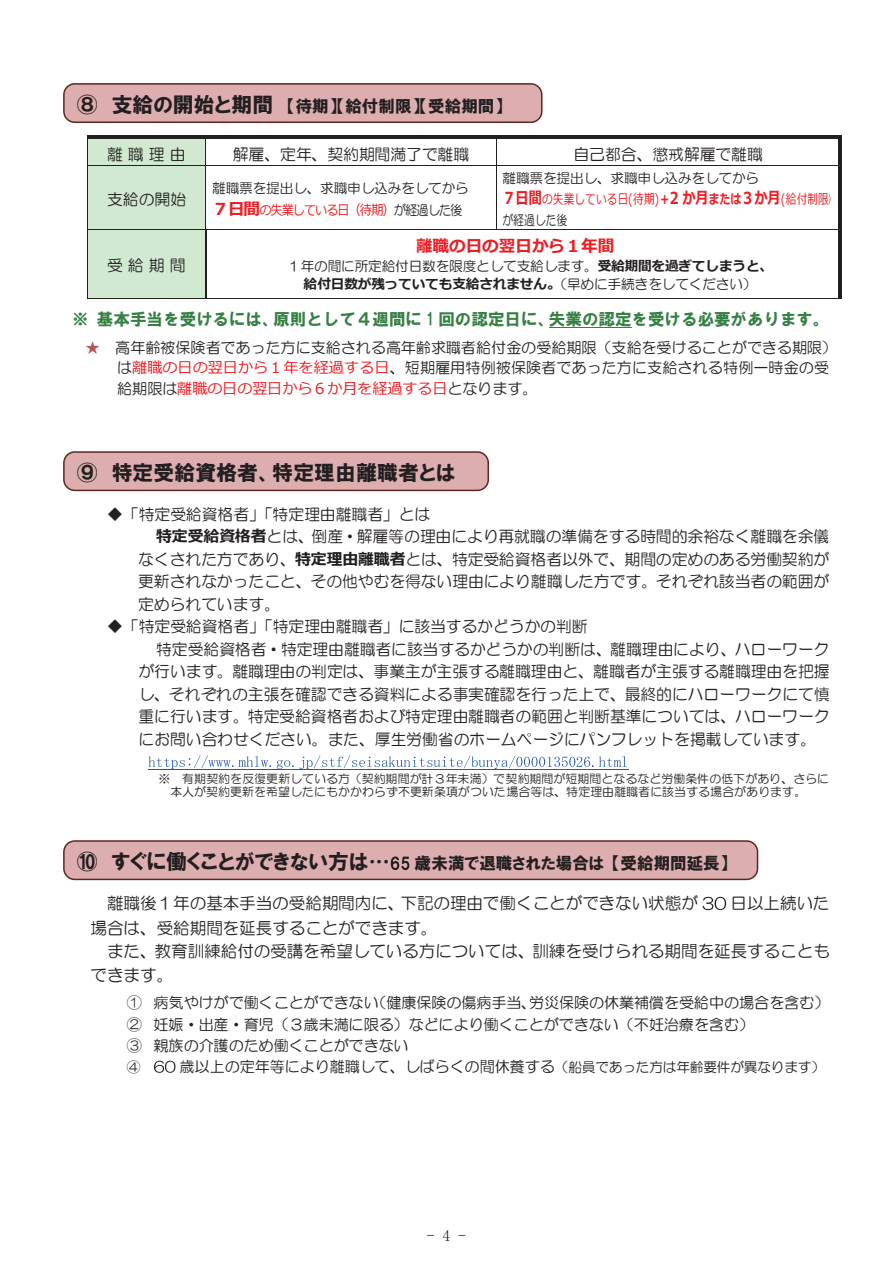
<style>
.page{position:relative;width:893px;height:1263px;background:#fff}
.page>*{position:absolute;margin:0;border:0;box-sizing:border-box;transform-origin:0 0}
.t1{font:20.85px "HGP Soei Kakugothic UB";color:#231f20}
.t2{font:16.5px "HG Maru Gothic MPRO";color:#231f20}
.t3{font:16.5px "HGP Soei Kakugothic UB";color:#231f20}
.t4{font:16.5px "HG Soei Kakugothic UB";color:#358043}
.t5{font:700 16.5px "Meiryo";color:#ee1d23}
.t6{font:15.9px "HG Maru Gothic MPRO";color:#231f20}
.t7{font:15.75px "MS Mincho";color:#231f20}
.t8{font:15.15px/20.9px "HG Maru Gothic MPRO";color:#231f20}
.t9{font:15.15px "Meiryo";color:#ee1d23}
.t10{font:13.65px "HG Maru Gothic MPRO";color:#231f20}
.t11{font:700 13.65px "Meiryo";color:#231f20}
.t12{font:13.65px "Meiryo";letter-spacing:.015em;color:#ee1d23;scale:.78 1}
.t13{font:13.65px "Meiryo";letter-spacing:-.08em;color:#ee1d23;scale:.89 1}
.t14{font:13.65px "HG Maru Gothic MPRO";color:#231f20;scale:.79 1}
.t15{font:11.85px/13.4px "HG Maru Gothic MPRO";color:#231f20}
.s1{font-size:20.85px}
.s2{font-weight:700;font-size:16.5px}
.s3{font-weight:700}
.s4{font-family:"HG Maru Gothic MPRO";color:#231f20}
.s5{font-family:"Meiryo";font-weight:700}
.s6{font-family:"HG Maru Gothic MPRO";font-weight:400}
.s7{color:#b65356}
.s8{font-family:"Meiryo";color:#ee1d23}
.s9{font-size:13.65px}
</style>
<div class="page">
<div style="left:88px;top:139px;width:117px;height:26px;background:#d1e8d1"></div>
<hr style="left:87px;top:136px;width:118px;height:3px;background:#231f20">
<hr style="left:209px;top:136px;width:287px;height:3px;background:#231f20">
<hr style="left:499px;top:136px;width:339px;height:3px;background:#231f20">
<svg style="left:838px;top:136px;width:4px;height:3px"></svg>
<hr style="left:838px;top:139px;width:4px;height:26px;background:#231f20">
<div style="left:88px;top:166px;width:117px;height:63px;background:#d1e8d1"></div>
<svg style="left:829px;top:193px;width:1px;height:12px"></svg>
<svg style="left:87px;top:139px;width:1px;height:27px"></svg>
<hr style="left:88px;top:165px;width:117px;height:1px;background:#231f20">
<svg style="left:205px;top:136px;width:4px;height:30px"></svg>
<hr style="left:206px;top:165px;width:290px;height:1px;background:#231f20">
<svg style="left:496px;top:136px;width:3px;height:29px"></svg>
<hr style="left:496px;top:165px;width:342px;height:1px;background:#231f20">
<hr style="left:87px;top:166px;width:1px;height:63px;background:#231f20">
<hr style="left:205px;top:166px;width:1px;height:63px;background:#231f20">
<hr style="left:496px;top:166px;width:1px;height:63px;background:#231f20">
<hr style="left:838px;top:166px;width:4px;height:63px;background:#231f20">
<div style="left:88px;top:230px;width:117px;height:68px;background:#d1e8d1"></div>
<hr style="left:88px;top:229px;width:117px;height:1px;background:#231f20">
<hr style="left:207px;top:229px;width:289px;height:1px;background:#231f20">
<hr style="left:496px;top:229px;width:342px;height:1px;background:#231f20">
<hr style="left:87px;top:230px;width:1px;height:68px;background:#231f20">
<hr style="left:88px;top:298px;width:117px;height:1px;background:#231f20">
<hr style="left:205px;top:230px;width:1px;height:68px;background:#231f20">
<hr style="left:206px;top:298px;width:632px;height:1px;background:#231f20">
<hr style="left:838px;top:230px;width:4px;height:68px;background:#231f20">
<svg style="left:428px;top:312px;width:3px;height:13px"></svg>
<hr style="left:549px;top:327px;width:82px;height:1px;background:#358043">
<svg style="left:149px;top:755px;width:478px;height:14px"></svg>
<hr style="left:148px;top:769px;width:480px;height:1px;background:#2256a6">
<svg style="left:703px;top:897px;width:23px;height:13px"></svg>
<svg style="left:154px;top:1061px;width:21px;height:12px"></svg>
<div style="left:64px;top:84px;width:478px;height:38px;background:#dcaeb0;border-radius:11px"></div>
<div style="left:63px;top:83px;width:479px;height:40px;border:2px solid #5b2624;border-radius:11px"></div>
<div style="left:64px;top:841px;width:693px;height:38px;background:#dcaeb0;border-radius:11px"></div>
<div style="left:63px;top:840px;width:695px;height:40px;border:2px solid #5b2624;border-radius:11px"></div>
<svg style="left:391px;top:856px;width:18px;height:14px"></svg>
<div style="left:64px;top:452px;width:424px;height:38px;background:#dcaeb0;border-radius:11px"></div>
<div style="left:63px;top:451px;width:426px;height:40px;border:2px solid #5b2624;border-radius:11px"></div>
<p class="t3" style="left:77px;top:98px;width:427px"><span class="s1">⑧ 支給の開始と期間</span> 【待期】【給付制限】【受給期間】</p>
<p class="t6" style="left:107px;top:146px;width:80px">離職理由</p>
<p class="t6" style="left:233px;top:146px;width:238px">解雇、定年、契約期間満了で離職</p>
<p class="t6" style="left:573px;top:146px;width:191px">自己都合、懲戒解雇で離職</p>
<p class="t6" style="left:107px;top:191px;width:81px">支給の開始</p>
<p class="t10" style="left:502px;top:171px;width:258px">離職票を提出し、求職申し込みをしてから</p>
<p class="t12" style="left:502px;top:189px;width:420px"><span class="s2">７日間</span>の失業している日(待期)<span class="s3">＋</span><span class="s2">2 か月</span><span class="s3">または</span><span class="s2">３か月</span>(給付制限</p>
<p class="t14" style="left:502px;top:213px;width:84px">が経過した後</p>
<p class="t10" style="left:212px;top:182px;width:258px">離職票を提出し、求職申し込みをしてから</p>
<p class="t13" style="left:212px;top:200px;width:283px"><span class="s2">７日間</span>の失業している日（待期）<span class="s4">が経過した後</span></p>
<p class="t5" style="left:416px;top:235px;width:200px">離職の日の翌日から１年間</p>
<p class="t10" style="left:287px;top:259px;width:488px">１年の間に所定給付日数を限度として支給します。<span class="s5">受給期間を過ぎてしまうと、</span></p>
<p class="t11" style="left:304px;top:275px;width:454px">給付日数が残っていても支給されません。<span class="s6">（早めに手続きをしてください）</span></p>
<p class="t4" style="left:72px;top:311px;width:759px">※ 基本手当を受けるには、原則として４週間に 回の認定日に、失業の認定を受ける必要があります。</p>
<p class="t8" style="left:117px;top:337px;width:721px;text-indent:-32px"><span class="s7">★</span> 高年齢被保険者であった方に支給される高年齢求職者給付金の受給期限（支給を受けることができる期限）は<span class="s8">離職の日の翌日から１年を経過する日</span>、短期雇用特例被保険者であった方に支給される特例一時金の受</p>
<p class="t9" style="left:117px;top:378px;width:422px"><span class="s4">給期限は</span>離職の日の翌日から６か月を経過する日<span class="s4">となります。</span></p>
<p class="t6" style="left:107px;top:257px;width:80px">受給期間</p>
<h1 class="t1" style="left:77px;top:462px;width:380px">⑨ 特定受給資格者、特定理由離職者とは</h1>
<p class="t6" style="left:107px;top:506px;width:325px">◆「特定受給資格者」「特定理由離職者」とは</p>
<p class="t6" style="left:156px;top:528px;width:675px"><span class="s5">特定受給資格者</span>とは、倒産・解雇等の理由により再就職の準備をする時間的余裕なく離職を余儀</p>
<p class="t6" style="left:138px;top:551px;width:693px">なくされた方であり、<span class="s5">特定理由離職者</span>とは、特定受給資格者以外で、期間の定めのある労働契約が</p>
<p class="t6" style="left:138px;top:573px;width:693px">更新されなかったこと、その他やむを得ない理由により離職した方です。それぞれ該当者の範囲が</p>
<p class="t6" style="left:138px;top:596px;width:144px">定められています。</p>
<p class="t6" style="left:107px;top:618px;width:482px">◆「特定受給資格者」「特定理由離職者」に該当するかどうかの判断</p>
<p class="t6" style="left:156px;top:641px;width:675px">特定受給資格者・特定理由離職者に該当するかどうかの判断は、離職理由により、ハローワーク</p>
<p class="t6" style="left:138px;top:663px;width:693px">が行います。離職理由の判定は、事業主が主張する離職理由と、離職者が主張する離職理由を把握</p>
<p class="t6" style="left:138px;top:686px;width:693px">し、それぞれの主張を確認できる資料による事実確認を行った上で、最終的にハローワークにて慎</p>
<p class="t6" style="left:138px;top:708px;width:693px">重に行います。特定受給資格者および特定理由離職者の範囲と判断基準については、ハローワーク</p>
<p class="t6" style="left:138px;top:731px;width:679px">にお問い合わせください。また、厚生労働省のホームページにパンフレットを掲載しています。</p>
<p class="t15" style="left:170px;top:772px;width:660px;text-indent:-12px">※ 有期契約を反復更新している方（契約期間が計３年未満）で契約期間が短期間となるなど労働条件の低下があり、さらに本人が契約更新を希望したにもかかわらず不更新条項がついた場合等は、特定理由離職者に該当する場合があります。</p>
<p class="t3" style="left:77px;top:855px;width:653px"><span class="s1">⑩ すぐに働くことができない方は…</span> 歳未満で退職された場合は【受給期間延長】</p>
<p class="t2" style="left:107px;top:895px;width:592px">離職後１年の基本手当の受給期間内に、下記の理由で働くことができない状態が</p>
<p class="t2" style="left:730px;top:895px;width:100px">日以上続いた</p>
<p class="t2" style="left:90px;top:919px;width:348px">場合は、受給期間を延長することができます。</p>
<p class="t2" style="left:107px;top:943px;width:724px">また、教育訓練給付の受講を希望している方については、訓練を受けられる期間を延長することも</p>
<p class="t2" style="left:90px;top:967px;width:84px">できます。</p>
<p class="t8" style="left:127px;top:991px;width:704px;line-height:22.4px">① 病気やけがで働くことができない（健康保険の傷病手当、労災保険の休業補償を受給中の場合を含む）<br>② 妊娠・出産・育児（３歳未満に限る）などにより働くことができない（不妊治療を含む）</p>
<p class="t8" style="left:127px;top:1035px;width:283px">③ 親族の介護のため働くことができない</p>
<p class="t10" style="left:127px;top:1060px;width:15px">④</p>
<p class="t8" style="left:179px;top:1056px;width:647px">歳以上の定年等により離職して、しばらくの間休養する<span class="s9">（船員であった方は年齢要件が異なります）</span></p>
<p class="t7" style="left:427px;top:1228px;width:41px">- 4 -</p>
</div>
